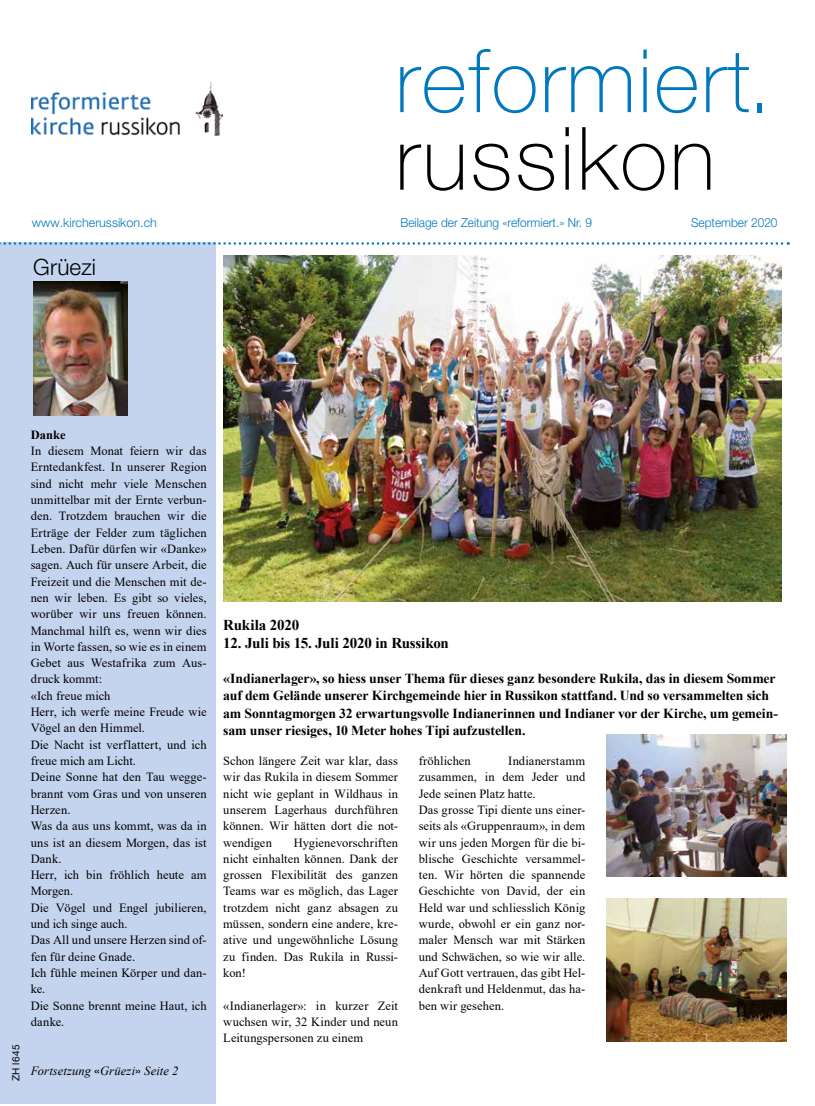
<style>
.page{position:relative;width:815px;height:1106px;background:#fff}
.page>*{position:absolute;margin:0;border:0;box-sizing:border-box;transform-origin:0 0}
.t1{font:100 87.5px "Helvetica Neue LT Pro";letter-spacing:.02em;color:#0078bf}
.t2{font:100 87.5px "Helvetica Neue LT Pro";letter-spacing:.03em;color:#000}
.t3{font:300 22.5px "Helvetica Neue LT Pro";letter-spacing:.01em;color:#000}
.t4{font:700 15px "Times New Roman";letter-spacing:-.01em;color:#000}
.t5{font:700 13.75px/17.5px "Times New Roman";letter-spacing:-.01em;color:#000}
.t6{font:12.5px/16.2px "Times New Roman";letter-spacing:.005em;color:#000;text-align:justify}
.t7{font:300 12.5px "Helvetica Neue LT Pro";color:#0078bf;scale:.95 1}
.t8{font:italic 12.5px "Times New Roman";letter-spacing:.01em;color:#000}
.t9{font:300 12.5px "Helvetica Neue LT Pro";color:#0078bf}
.t10{font:700 12.5px "Times New Roman";letter-spacing:.005em;color:#000}
.t11{font:10px "Helvetica Neue LT Pro";letter-spacing:.03em;color:#000}
.s1{font-family:"Helvetica Neue LT Pro";font-style:normal}
</style>
<div class="page">
<div style="left:0;top:242px;width:216px;height:862px;background:#c4d3ee"></div>
<svg style="left:0;top:242px;width:789px;height:3px"></svg>
<img style="left:32px;top:82px;width:191px;height:53px">
<img style="left:33px;top:281px;width:95px;height:134px">
<img style="left:223px;top:255px;width:559px;height:346px">
<img style="left:606px;top:734px;width:180px;height:142px">
<img style="left:606px;top:898px;width:180px;height:143px">
<h1 class="t1" style="left:395px;top:29px;width:378px">reformiert.</h1>
<h1 class="t2" style="left:395px;top:107px;width:321px">russikon</h1>
<p class="t9" style="left:32px;top:215px;width:127px">www.kircherussikon.ch</p>
<p class="t7" style="left:400px;top:215px;width:203px">Beilage der Zeitung «reformiert.» Nr. 9</p>
<p class="t7" style="left:691px;top:215px;width:93px">September 2020</p>
<h2 class="t3" style="left:33px;top:253px;width:64px">Grüezi</h2>
<p class="t11" style="left:10px;top:1081px;width:38px;rotate:-90deg">ZH l645</p>
<p class="t10" style="left:31px;top:425px;width:36px">Danke</p>
<p class="t6" style="left:31px;top:442px;width:178px;text-align:left">In diesem Monat feiern wir das<br>Erntedankfest. In unserer Region sind nicht mehr viele Menschen unmittelbar mit der Ernte verbun&shy;den. Trotzdem brauchen wir die<br>Erträge der Felder zum täglichen<br>Leben. Dafür dürfen wir «Danke» sagen. Auch für unsere Arbeit, die<br>Freizeit und die Menschen mit de&shy;nen wir leben. Es gibt so vieles, worüber wir uns freuen können.<br>Manchmal hilft es, wenn wir dies in Worte fassen, so wie es in einem<br>Gebet aus Westafrika zum Aus&shy;druck kommt:<br>«Ich freue mich<br>Herr, ich werfe meine Freude wie<br>Vögel an den Himmel.<br>Die Nacht ist verflattert, und ich freue mich am Licht.<br>Deine Sonne hat den Tau wegge&shy;brannt vom Gras und von unseren<br>Herzen.<br>Was da aus uns kommt, was da in uns ist an diesem Morgen, das ist<br>Dank.<br>Herr, ich bin fröhlich heute am<br>Morgen.<br>Die Vögel und Engel jubilieren, und ich singe auch.<br>Das All und unsere Herzen sind of&shy;fen für deine Gnade.<br>Ich fühle meinen Körper und dan&shy;ke.<br>Die Sonne brennt meine Haut, ich danke.</p>
<p class="t8" style="left:31px;top:1062px;width:149px">Fortsetzung <span class="s1">«</span>Grüezi<span class="s1">»</span> Seite 2</p>
<p class="t4" style="left:223px;top:614px;width:78px">Rukila 2020</p>
<p class="t4" style="left:223px;top:631px;width:227px">12. Juli bis 15. Juli 2020 in Russikon</p>
<p class="t5" style="left:223px;top:668px;width:556px">«Indianerlager», so hiess unser Thema für dieses ganz besondere Rukila, das in diesem Sommer auf dem Gelände unserer Kirchgemeinde hier in Russikon stattfand. Und so versammelten sich am Sonntagmorgen 32 erwartungsvolle Indianerinnen und Indianer vor der Kirche, um gemein&shy;sam unser riesiges, 10 Meter hohes Tipi aufzustellen.</p>
<p class="t6" style="left:223px;top:752px;width:176px">Schon längere Zeit war klar, dass wir das Rukila in diesem Sommer nicht wie geplant in Wildhaus in unserem Lagerhaus durchführen können. Wir hätten dort die not&shy;wendigen</p>
<p class="t6" style="left:223px;top:833px;width:176px;text-indent:71px">Hygienevorschriften nicht einhalten können. Dank der grossen Flexibilität des ganzen Teams war es möglich, das Lager trotzdem nicht ganz absagen zu müssen, sondern eine andere, kre&shy;ative und ungewöhnliche Lösung zu finden. Das Rukila in Russi&shy;kon!</p>
<p class="t6" style="left:223px;top:996px;width:176px">«Indianerlager»: in kurzer Zeit wuchsen wir, 32 Kinder und neun Leitungspersonen zu einem</p>
<p class="t6" style="left:419px;top:752px;width:168px;text-align:left;text-indent:90px">Indianerstamm zusammen, in dem Jeder und<br>Jede seinen Platz hatte.<br>Das grosse Tipi diente uns einer&shy;seits als «Gruppenraum», in dem wir uns jeden Morgen für die bi&shy;blische Geschichte versammel&shy;ten. Wir hörten die spannende<br>Geschichte von David, der ein<br>Held war und schliesslich König wurde, obwohl er ein ganz nor&shy;maler Mensch war mit Stärken und Schwächen, so wie wir alle.<br>Auf Gott vertrauen, das gibt Hel&shy;denkraft und Heldenmut, das ha&shy;ben wir gesehen.</p>
<p class="t6" style="left:419px;top:752px;width:54px">fröhlichen</p>
</div>
